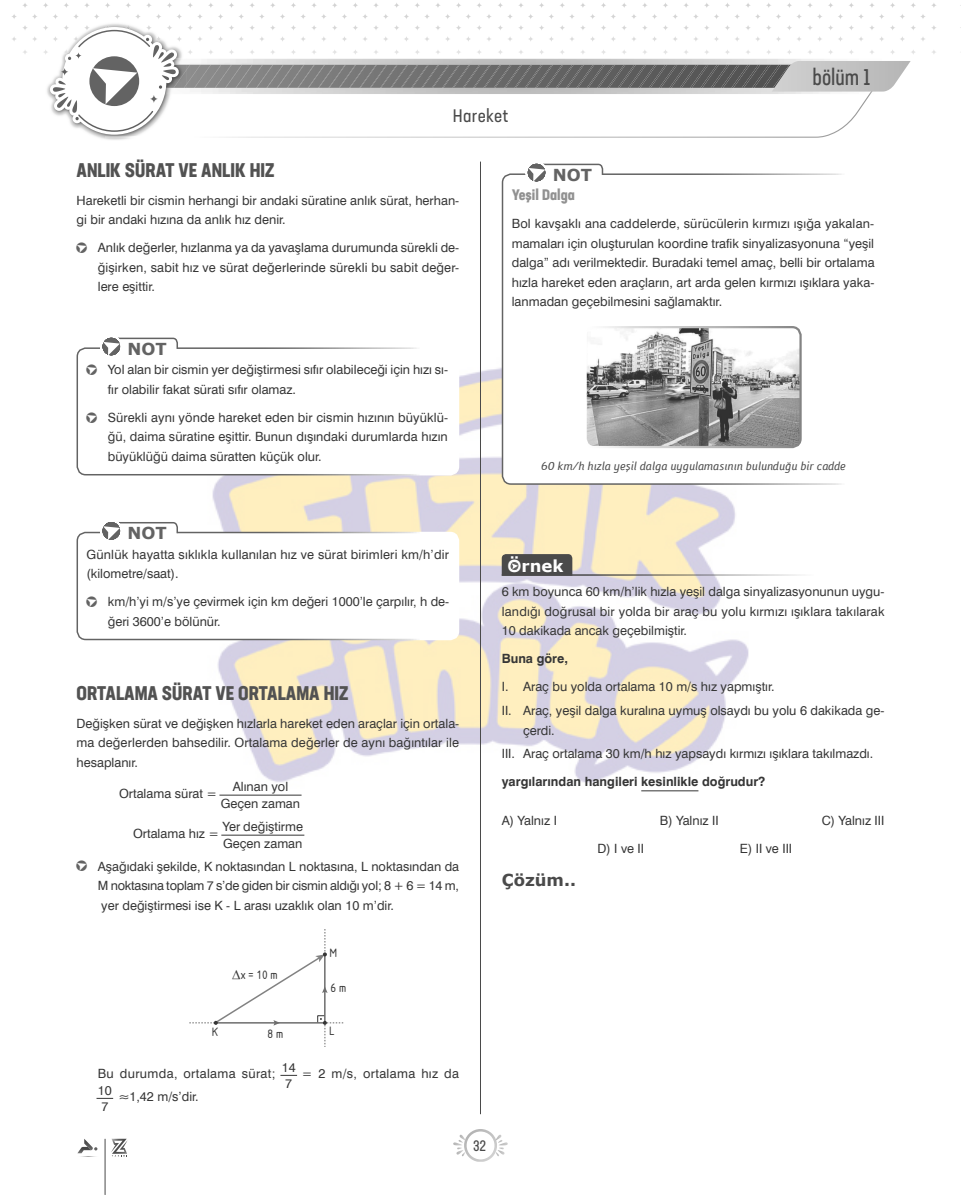
<style>
.page{position:relative;width:961px;height:1195px;background:#fff}
.page>*{position:absolute;margin:0;border:0;box-sizing:border-box;transform-origin:0 0}
.t1{font:22.5px "Neusa Next Std Compact";color:#4a4a4a}
.t2{font:700 condensed 19.5px "Neusa Next Std";color:#525252}
.t3{font:condensed 18px "Neusa Next Std";letter-spacing:.02em;color:#4a4a4a}
.t4{font:700 16.5px "Verdana";color:#636363}
.t5{font:700 16.5px "Verdana";color:#4a4a4a}
.t6{font:700 16.5px "Verdana";color:#fff}
.t7{font:700 condensed 15px "Neusa Next Std";color:#919191}
.t8{font:15px "Neusa Next Std Compact";color:#4a4a4a}
.t9{font:12.75px/19.5px "Swis 721 BT Roman";color:#363636}
.t10{font:12.75px "Swis 721 BT Bold";color:#363636}
.t11{font:12.75px "Swis 721 BT Roman";letter-spacing:.025em;color:#363636}
.t12{font:12.75px "Isonorm Tr";color:#363636}
.t13{font:italic 12px "Folder";color:#4a4a4a}
.s1{font-family:"MADDELOGO";font-size:13.5px;color:#636363}
.s2{font-family:"FSEMBOLLER";font-size:12px}
</style>
<div class="page">
<img style="left:12px;top:3px;width:949px;height:1192px">
<hr style="left:480px;top:162px;width:1px;height:952px;background:#4a4a4a">
<img style="left:186px;top:132px;width:685px;height:6px">
<img style="left:621px;top:3px;width:316px;height:5px">
<img style="left:45px;top:22px;width:141px;height:119px">
<img style="left:105px;top:137px;width:81px;height:1px">
<img style="left:45px;top:25px;width:137px;height:30px">
<svg style="left:453px;top:1129px;width:55px;height:33px"></svg>
<svg style="left:77px;top:1139px;width:22px;height:18px"></svg>
<hr style="left:105px;top:1139px;width:1px;height:55px;background:#4a4a4a">
<svg style="left:111px;top:1139px;width:17px;height:18px"></svg>
<svg style="left:50px;top:30px;width:861px;height:102px"></svg>
<hr style="left:219px;top:795px;width:83px;height:1px;background:#363636">
<hr style="left:221px;top:835px;width:83px;height:1px;background:#363636">
<svg style="left:189px;top:929px;width:156px;height:118px"></svg>
<svg style="left:280px;top:1075px;width:17px;height:1px"></svg>
<svg style="left:97px;top:1098px;width:16px;height:1px"></svg>
<hr style="left:641px;top:790px;width:57px;height:1px;background:#363636">
<svg style="left:502px;top:554px;width:70px;height:20px"></svg>
<hr style="left:502px;top:574px;width:312px;height:2px;background:#4a4a4a">
<div style="left:77px;top:348px;width:381px;height:127px;background:#fff;border-radius:9px"></div>
<div style="left:77px;top:347px;width:382px;height:128px;border:2px solid #fff;border-radius:9px"></div>
<svg style="left:100px;top:335px;width:79px;height:21px"></svg>
<div style="left:502px;top:174px;width:382px;height:310px;background:#fff;border-radius:9px"></div>
<img style="left:587px;top:329px;width:212px;height:116px">
<div style="left:584px;top:326px;width:218px;height:122px;border:2px solid #fff;border-radius:9px"></div>
<div style="left:502px;top:173px;width:382px;height:312px;border:2px solid #fff;border-radius:9px"></div>
<svg style="left:525px;top:161px;width:79px;height:21px"></svg>
<div style="left:77px;top:532px;width:381px;height:107px;background:#fff;border-radius:9px"></div>
<div style="left:77px;top:532px;width:382px;height:108px;border:2px solid #fff;border-radius:9px"></div>
<svg style="left:100px;top:519px;width:79px;height:21px"></svg>
<h3 class="t3" style="left:453px;top:105px;width:57px">Hareket</h3>
<h1 class="t1" style="left:813px;top:63px;width:59px">bölüm 1</h1>
<h2 class="t2" style="left:77px;top:157px;width:199px">ANLIK SÜRAT VE ANLIK HIZ</h2>
<p class="t9" style="left:77px;top:190px;width:384px">Hareketli bir cismin herhangi bir andaki süratine anlık sürat, herhan&shy;gi bir andaki hızına da anlık hız denir.</p>
<p class="t9" style="left:98px;top:238px;width:363px;text-align:justify;text-indent:-21px"><span class="s1">h</span> Anlık değerler, hızlanma ya da yavaşlama durumunda sürekli de&shy;ğişirken, sabit hız ve sürat değerlerinde sürekli bu sabit değer&shy;lere eşittir.</p>
<p class="t4" style="left:127px;top:337px;width:41px">NOT</p>
<p class="t9" style="left:108px;top:360px;width:342px;text-indent:-21px"><span class="s1">h</span> Yol alan bir cismin yer değiştirmesi sıfır olabileceği için hızı sı&shy;fır olabilir fakat sürati sıfır olamaz.</p>
<p class="t9" style="left:108px;top:408px;width:342px;text-align:justify;text-indent:-21px"><span class="s1">h</span> Sürekli aynı yönde hareket eden bir cismin hızının büyüklü&shy;ğü, daima süratine eşittir. Bunun dışındaki durumlarda hızın büyüklüğü daima süratten küçük olur.</p>
<p class="t4" style="left:553px;top:163px;width:41px">NOT</p>
<p class="t7" style="left:512px;top:186px;width:65px">Yeşil Dalga</p>
<p class="t9" style="left:512px;top:214px;width:364px;text-align:justify">Bol kavşaklı ana caddelerde, sürücülerin kırmızı ışığa yakalan&shy;mamaları için oluşturulan koordine trafik sinyalizasyonuna “yeşil dalga” adı verilmektedir. Buradaki temel amaç, belli bir ortalama hızla hareket eden araçların, art arda gelen kırmızı ışıklara yaka&shy;lanmadan geçebilmesini sağlamaktır.</p>
<p class="t13" style="left:540px;top:460px;width:307px">60 km/h hızla yeşil dalga uygulamasının bulunduğu bir cadde</p>
<p class="t4" style="left:127px;top:521px;width:41px">NOT</p>
<p class="t9" style="left:87px;top:544px;width:364px">Günlük hayatta sıklıkla kullanılan hız ve sürat birimleri km/h’dir (kilometre/saat).</p>
<p class="t9" style="left:108px;top:592px;width:343px;text-indent:-21px"><span class="s1">h</span> km/h’yi m/s’ye çevirmek için km değeri 1000’le çarpılır, h de&shy;ğeri 3600’e bölünür.</p>
<h2 class="t2" style="left:77px;top:680px;width:273px">ORTALAMA SÜRAT VE ORTALAMA HIZ</h2>
<p class="t9" style="left:77px;top:713px;width:384px;text-align:justify">Değişken sürat ve değişken hızlarla hareket eden araçlar için ortala&shy;ma değerlerden bahsedilir. Ortalama değerler de aynı bağıntılar ile hesaplanır.</p>
<p class="t9" style="left:119px;top:784px;width:100px">Ortalama sürat =</p>
<p class="t9" style="left:221px;top:778px;width:81px;line-height:16.5px;text-align:center">Alınan yol<br>Geçen zaman</p>
<p class="t9" style="left:133px;top:824px;width:88px">Ortalama hız =</p>
<p class="t9" style="left:223px;top:818px;width:82px;line-height:16.5px">Yer değiştirme<br>Geçen zaman</p>
<p class="t9" style="left:98px;top:856px;width:363px;text-align:justify;text-indent:-21px"><span class="s1">h</span> Aşağıdaki şekilde, K noktasından L noktasına, L noktasından da M noktasına toplam 7 s’de giden bir cismin aldığı yol; 8 + 6 = 14 m, yer değiştirmesi ise K - L arası uzaklık olan 10 m’dir.</p>
<p class="t12" style="left:232px;top:967px;width:48px"><span class="s2">D</span>x = 10 m</p>
<p class="t12" style="left:329px;top:946px;width:10px">M</p>
<p class="t12" style="left:331px;top:980px;width:17px">6 m</p>
<p class="t12" style="left:212px;top:1024px;width:8px">K</p>
<p class="t12" style="left:329px;top:1023px;width:7px">L</p>
<p class="t12" style="left:268px;top:1027px;width:17px">8 m</p>
<p class="t11" style="left:98px;top:1066px;width:179px">Bu durumda, ortalama sürat;</p>
<p class="t9" style="left:282px;top:1059px;width:15px;line-height:16.5px">14<br>7</p>
<p class="t11" style="left:302px;top:1066px;width:159px">= 2 m/s, ortalama hız da</p>
<p class="t9" style="left:98px;top:1082px;width:15px;line-height:16.5px">10<br>7</p>
<p class="t9" style="left:119px;top:1087px;width:81px">≈1,42 m/s’dir.</p>
<p class="t8" style="left:473px;top:1137px;width:15px">32</p>
<p class="t6" style="left:507px;top:554px;width:58px">Örnek</p>
<p class="t9" style="left:502px;top:582px;width:384px;text-align:justify">6 km boyunca 60 km/h’lik hızla yeşil dalga sinyalizasyonunun uygu&shy;landığı doğrusal bir yolda bir araç bu yolu kırmızı ışıklara takılarak 10 dakikada ancak geçebilmiştir.</p>
<p class="t10" style="left:502px;top:651px;width:68px">Buna göre,</p>
<p class="t9" style="left:502px;top:675px;width:384px;line-height:23.7px">I. Araç bu yolda ortalama 10 m/s hız yapmıştır.<br>II. Araç, yeşil dalga kuralına uymuş olsaydı bu yolu 6 dakikada ge-</p>
<p class="t9" style="left:502px;top:718px;width:373px;line-height:23.7px;text-indent:21px">çerdi.<br>III. Araç ortalama 30 km/h hız yapsaydı kırmızı ışıklara takılmazdı.</p>
<p class="t10" style="left:502px;top:774px;width:265px">yargılarından hangileri kesinlikle doğrudur?</p>
<p class="t9" style="left:502px;top:811px;width:57px">A) Yalnız I</p>
<p class="t9" style="left:660px;top:811px;width:60px">B) Yalnız II</p>
<p class="t9" style="left:822px;top:811px;width:64px">C) Yalnız III</p>
<p class="t9" style="left:597px;top:839px;width:48px">D) I ve II</p>
<p class="t9" style="left:740px;top:839px;width:54px">E) II ve III</p>
<p class="t5" style="left:502px;top:868px;width:76px">Çözüm..</p>
</div>
